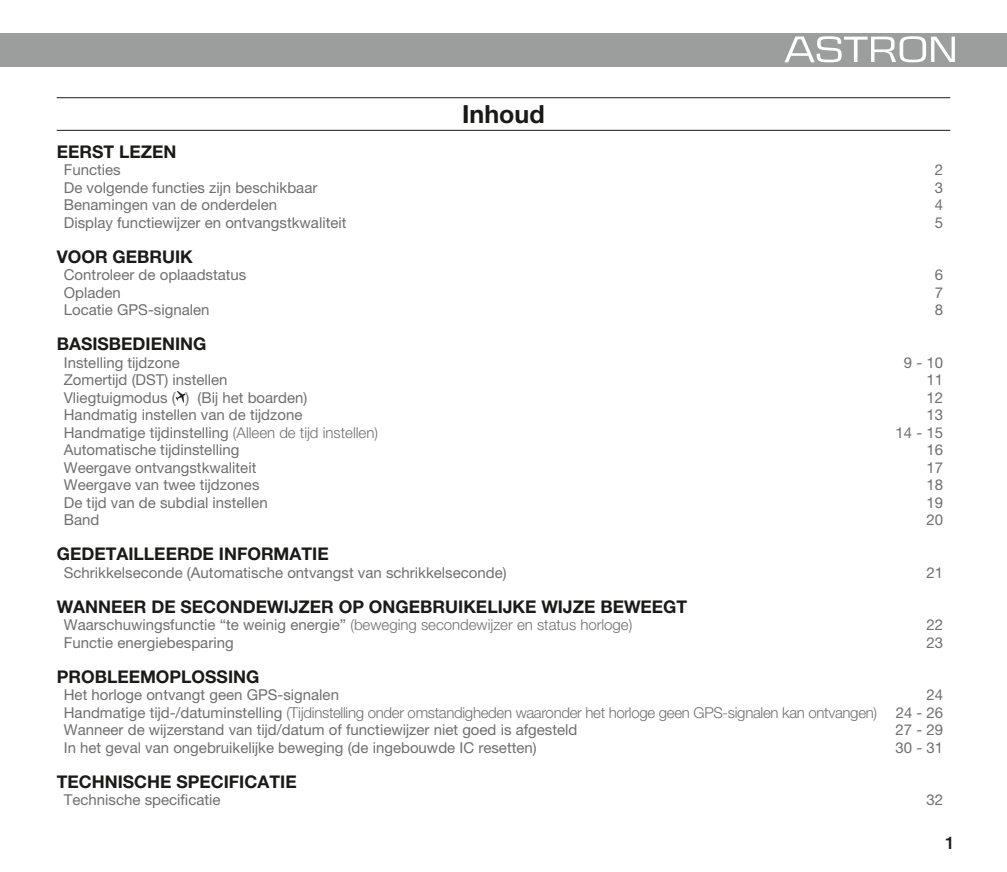
<style>
.page{position:relative;width:1007px;height:872px;background:#fff}
.page>*{position:absolute;margin:0;border:0;box-sizing:border-box;transform-origin:0 0}
.t1{font:700 25px "Helvetica Neue LT Pro";color:#1a1a18}
.t2{font:700 17.5px "Helvetica Neue LT Pro";color:#1a1a18}
.t3{font:500 17.5px "Helvetica Neue LT Pro";color:#1a1a18}
.t4{font:15px/17.5px "Helvetica Neue LT Pro";color:#6f6f6e;text-align:justify}
.s1{font-weight:300}
</style>
<div class="page">
<div style="left:0;top:33px;width:1006px;height:33px;background:#9c9d9d"></div>
<hr style="left:57px;top:97px;width:893px;height:1px;background:#1a1a18">
<hr style="left:57px;top:130px;width:893px;height:1px;background:#1a1a18">
<svg style="left:175px;top:391px;width:10px;height:12px"></svg>
<svg style="left:784px;top:36px;width:171px;height:27px"></svg>
<h1 class="t1" style="left:462px;top:98px;width:84px">Inhoud</h1>
<p class="t2" style="left:57px;top:140px;width:121px">EERST LEZEN</p>
<p class="t4" style="left:64px;top:161px;width:58px">Functies</p>
<p class="t4" style="left:934px;top:161px;width:10px">2</p>
<p class="t4" style="left:64px;top:178px;width:255px">De volgende functies zĳn beschikbaar</p>
<p class="t4" style="left:934px;top:178px;width:10px">3</p>
<p class="t4" style="left:64px;top:196px;width:215px">Benamingen van de onderdelen</p>
<p class="t4" style="left:934px;top:196px;width:10px">4</p>
<p class="t4" style="left:64px;top:213px;width:284px">Display functiewĳzer en ontvangstkwaliteit</p>
<p class="t4" style="left:934px;top:213px;width:10px">5</p>
<p class="t2" style="left:57px;top:245px;width:138px">VOOR GEBRUIK</p>
<p class="t4" style="left:64px;top:266px;width:184px">Controleer de oplaadstatus</p>
<p class="t4" style="left:934px;top:266px;width:10px">6</p>
<p class="t4" style="left:64px;top:283px;width:58px">Opladen</p>
<p class="t4" style="left:934px;top:283px;width:10px">7</p>
<p class="t4" style="left:64px;top:301px;width:147px">Locatie GPS-signalen</p>
<p class="t4" style="left:934px;top:301px;width:10px">8</p>
<p class="t2" style="left:57px;top:333px;width:151px">BASISBEDIENING</p>
<p class="t4" style="left:64px;top:353px;width:117px">Instelling tĳdzone</p>
<p class="t4" style="left:903px;top:353px;width:41px">9 - 10</p>
<p class="t4" style="left:64px;top:371px;width:165px">Zomertĳd (DST) instellen</p>
<p class="t4" style="left:926px;top:371px;width:18px">11</p>
<p class="t4" style="left:64px;top:388px;width:245px">Vliegtuigmodus ( ) (Bĳ het boarden)</p>
<p class="t4" style="left:926px;top:388px;width:18px">12</p>
<p class="t4" style="left:64px;top:406px;width:240px">Handmatig instellen van de tĳdzone</p>
<p class="t4" style="left:926px;top:406px;width:18px">13</p>
<p class="t4" style="left:64px;top:423px;width:316px">Handmatige tĳdinstelling <span class="s1">(Alleen de tĳd instellen)</span></p>
<p class="t4" style="left:895px;top:423px;width:49px">14 - 15</p>
<p class="t4" style="left:64px;top:441px;width:177px">Automatische tĳdinstelling</p>
<p class="t4" style="left:926px;top:441px;width:18px">16</p>
<p class="t4" style="left:64px;top:458px;width:194px">Weergave ontvangstkwaliteit</p>
<p class="t4" style="left:926px;top:458px;width:18px">17</p>
<p class="t4" style="left:64px;top:476px;width:197px">Weergave van twee tĳdzones</p>
<p class="t4" style="left:926px;top:476px;width:18px">18</p>
<p class="t4" style="left:64px;top:493px;width:205px">De tĳd van de subdial instellen</p>
<p class="t4" style="left:926px;top:493px;width:18px">19</p>
<p class="t4" style="left:64px;top:511px;width:37px">Band</p>
<p class="t4" style="left:926px;top:511px;width:18px">20</p>
<p class="t2" style="left:57px;top:543px;width:273px">GEDETAILLEERDE INFORMATIE</p>
<p class="t4" style="left:64px;top:563px;width:444px">Schrikkelseconde (Automatische ontvangst van schrikkelseconde)</p>
<p class="t4" style="left:926px;top:563px;width:18px">21</p>
<p class="t2" style="left:57px;top:595px;width:632px">WANNEER DE SECONDEWĲZER OP ONGEBRUIKELĲKE WĲZE BEWEEGT</p>
<p class="t4" style="left:64px;top:616px;width:570px">Waarschuwingsfunctie “te weinig energie” <span class="s1">(beweging secondewĳzer en status horloge)</span></p>
<p class="t4" style="left:926px;top:616px;width:18px">22</p>
<p class="t4" style="left:64px;top:633px;width:171px">Functie energiebesparing</p>
<p class="t4" style="left:926px;top:633px;width:18px">23</p>
<p class="t2" style="left:57px;top:665px;width:204px">PROBLEEMOPLOSSING</p>
<p class="t4" style="left:64px;top:686px;width:277px">Het horloge ontvangt geen GPS-signalen</p>
<p class="t4" style="left:64px;top:686px;width:880px;text-indent:862px">24<br>Handmatige tĳd-/datuminstelling <span class="s1">(Tĳdinstelling onder omstandigheden waaronder het horloge geen GPS-signalen kan ontvangen)</span> 24 - 26<br>Wanneer de wĳzerstand van tĳd/datum of functiewĳzer niet goed is afgesteld</p>
<p class="t4" style="left:895px;top:721px;width:49px">27 - 29</p>
<p class="t4" style="left:64px;top:738px;width:474px">In het geval van ongebruikelĳke beweging (de ingebouwde IC resetten)</p>
<p class="t4" style="left:895px;top:738px;width:49px">30 - 31</p>
<p class="t2" style="left:57px;top:770px;width:241px">TECHNISCHE SPECIFICATIE</p>
<p class="t4" style="left:64px;top:791px;width:158px">Technische specificatie</p>
<p class="t4" style="left:926px;top:791px;width:18px">32</p>
<p class="t3" style="left:944px;top:832px;width:11px">1</p>
</div>
